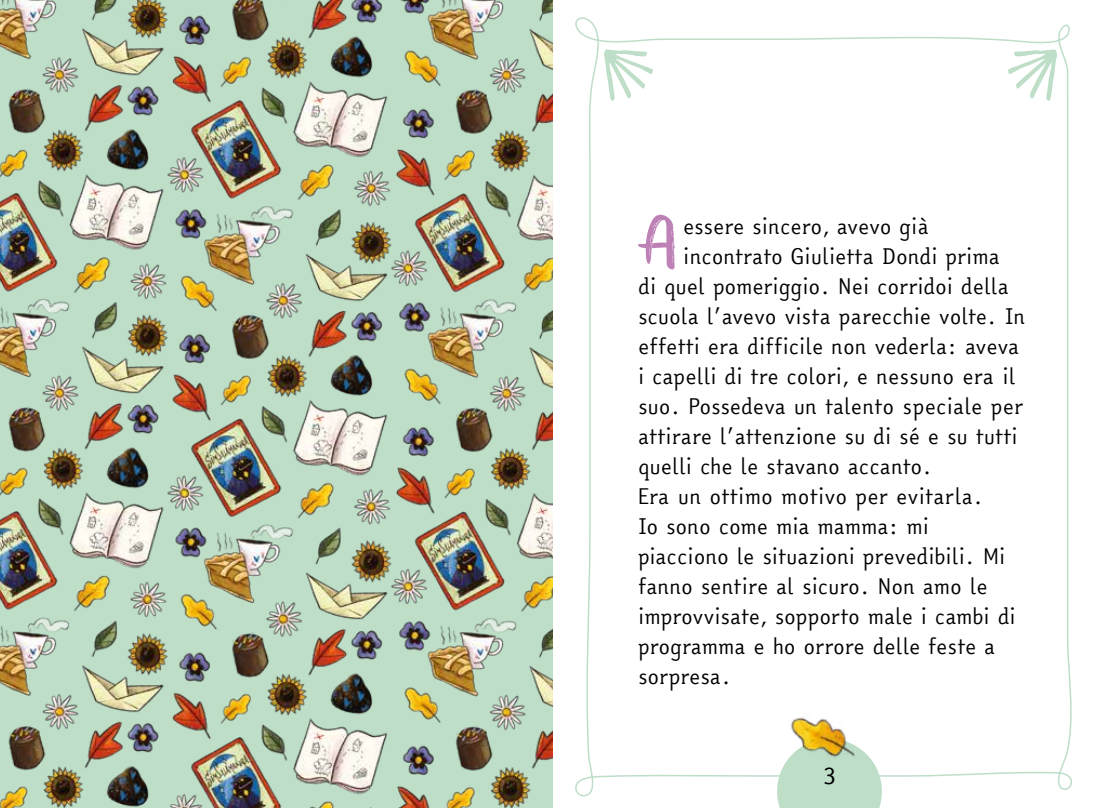
<style>
.page{position:relative;width:1106px;height:808px;background:#fff}
.page>*{position:absolute;margin:0;border:0;box-sizing:border-box;transform-origin:0 0}
.t1{font:51.6px "Austhina Brush Calligraphy Scratch";color:#bd81b6;scale:1.08 1}
.t2{font:24px "Easy Reading PRO";color:#000}
.t3{font:21px "Easy Reading PRO";letter-spacing:-.01em;color:#000}
</style>
<div class="page">
<svg style="left:575px;top:17px;width:497px;height:780px"></svg>
<svg style="left:777px;top:739px;width:105px;height:69px"></svg>
<svg style="left:603px;top:49px;width:50px;height:52px"></svg>
<svg style="left:1008px;top:49px;width:49px;height:52px"></svg>
<img style="left:0;top:0;width:553px;height:808px">
<img style="left:781px;top:693px;width:90px;height:100px">
<h1 class="t1" style="left:637px;top:216px;width:38px">A</h1>
<p class="t3" style="left:683px;top:210px;width:247px">essere sincero, avevo già</p>
<p class="t3" style="left:683px;top:240px;width:318px">incontrato Giulietta Dondi prima</p>
<p class="t3" style="left:638px;top:270px;width:372px">di quel pomeriggio. Nei corridoi della</p>
<p class="t3" style="left:638px;top:300px;width:389px">scuola l’avevo vista parecchie volte. In</p>
<p class="t3" style="left:638px;top:330px;width:383px">effetti era difficile non vederla: aveva</p>
<p class="t3" style="left:638px;top:360px;width:379px">i capelli di tre colori, e nessuno era il</p>
<p class="t3" style="left:638px;top:390px;width:387px">suo. Possedeva un talento speciale per</p>
<p class="t3" style="left:638px;top:420px;width:381px">attirare l’attenzione su di sé e su tutti</p>
<p class="t3" style="left:638px;top:450px;width:296px">quelli che le stavano accanto.</p>
<p class="t3" style="left:638px;top:480px;width:347px">Era un ottimo motivo per evitarla.</p>
<p class="t3" style="left:638px;top:510px;width:292px">Io sono come mia mamma: mi</p>
<p class="t3" style="left:638px;top:540px;width:369px">piacciono le situazioni prevedibili. Mi</p>
<p class="t3" style="left:638px;top:570px;width:351px">fanno sentire al sicuro. Non amo le</p>
<p class="t3" style="left:638px;top:600px;width:379px">improvvisate, sopporto male i cambi di</p>
<p class="t3" style="left:638px;top:630px;width:359px">programma e ho orrore delle feste a</p>
<p class="t3" style="left:638px;top:660px;width:95px">sorpresa.</p>
<p class="t2" style="left:822px;top:757px;width:15px">3</p>
</div>
